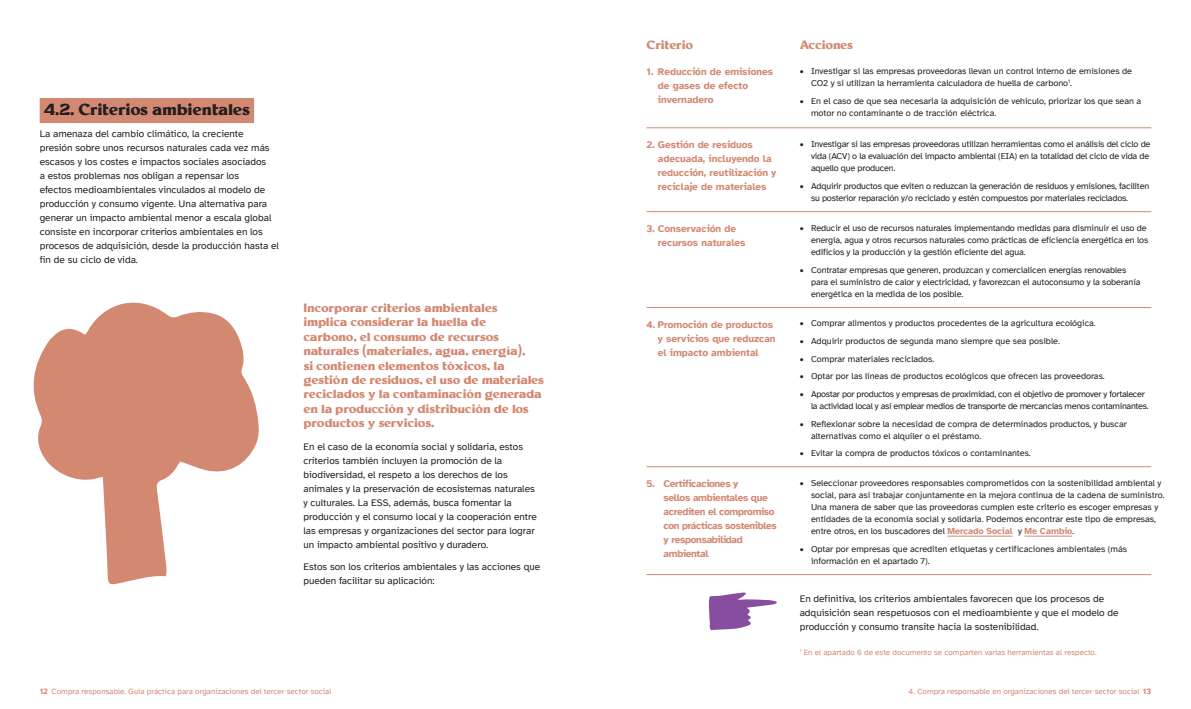
<style>
.page{position:relative;width:1191px;height:709px;background:#fff}
.page>*{position:absolute;margin:0;border:0;box-sizing:border-box;transform-origin:0 0}
.t1{font:16px "Millik";letter-spacing:-.015em;color:#231f20}
.t2{font:12px/14.4px "Millik";letter-spacing:-.025em;color:#d38872}
.t3{font:10px/14px "Atkinson Hyperlegible";color:#231f20}
.t4{font:700 10px/14px "Atkinson Hyperlegible";color:#d38872}
.t5{font:700 10px/14px "Atkinson Hyperlegible";letter-spacing:-.03em;color:#d38872}
.t6{font:9px/12px "Atkinson Hyperlegible";color:#231f20}
.t7{font:9px/12px "Atkinson Hyperlegible";letter-spacing:-.02em;color:#231f20}
.t8{font:9px/12px "Atkinson Hyperlegible";letter-spacing:-.03em;color:#231f20}
.t9{font:8px "Atkinson Hyperlegible";color:#d38872}
.s1{font-weight:700;color:#d38872}
.s2{font-weight:700}
</style>
<div class="page">
<svg style="left:709px;top:592px;width:68px;height:38px"></svg>
<svg style="left:33px;top:302px;width:226px;height:283px;fill:#d38872"></svg>
<div style="left:40px;top:98px;width:214px;height:25px;background:#d38872"></div>
<hr style="left:646px;top:127px;width:505px;height:1px;background:#d38872">
<hr style="left:646px;top:211px;width:505px;height:1px;background:#d38872">
<hr style="left:646px;top:307px;width:505px;height:1px;background:#d38872">
<hr style="left:646px;top:466px;width:505px;height:1px;background:#d38872">
<hr style="left:646px;top:574px;width:505px;height:1px;background:#d38872">
<hr style="left:947px;top:535px;width:65px;height:1px;background:#d38872">
<hr style="left:1024px;top:535px;width:48px;height:1px;background:#d38872">
<p class="t1" style="left:44px;top:100px;width:208px">4.2. Criterios ambientales</p>
<p class="t3" style="left:40px;top:127px;width:241px">La amenaza del cambio climático, la creciente presión sobre unos recursos naturales cada vez más escasos y los costes e impactos sociales asociados<br>a estos problemas nos obligan a repensar los<br>efectos medioambientales vinculados al modelo de producción y consumo vigente. Una alternativa para generar un impacto ambiental menor a escala global consiste en incorporar criterios ambientales en los procesos de adquisición, desde la producción hasta el fin de su ciclo de vida.</p>
<p class="t2" style="left:303px;top:301px;width:242px">Incorporar criterios ambientales implica considerar la huella de<br>carbono, el consumo de recursos naturales (materiales, agua, energía),<br>si contienen elementos tóxicos, la gestión de residuos, el uso de materiales reciclados y la contaminación generada en la producción y distribución de los productos y servicios.</p>
<p class="t3" style="left:303px;top:439px;width:235px">En el caso de la economía social y solidaria, estos criterios también incluyen la promoción de la biodiversidad, el respeto a los derechos de los animales y la preservación de ecosistemas naturales y culturales. La ESS, además, busca fomentar la producción y el consumo local y la cooperación entre las empresas y organizaciones del sector para lograr un impacto ambiental positivo y duradero.</p>
<p class="t3" style="left:303px;top:560px;width:238px">Estos son los criterios ambientales y las acciones que pueden facilitar su aplicación:</p>
<p class="t2" style="left:646px;top:38px;width:48px">Criterio</p>
<p class="t2" style="left:799px;top:38px;width:55px">Acciones</p>
<p class="t4" style="left:646px;top:65px;width:128px">1. Reducción de emisiones</p>
<p class="t6" style="left:811px;top:65px;width:322px;text-indent:-11px">• Investigar si las empresas proveedoras llevan un control interno de emisiones de<br>CO2 y si utilizan la herramienta calculadora de huella de carbono<sup>1</sup>.</p>
<p class="t6" style="left:811px;top:95px;width:332px;text-indent:-11px">• En el caso de que sea necesaria la adquisición de vehículo, priorizar los que sean a motor no contaminante o de tracción eléctrica.</p>
<p class="t7" style="left:811px;top:138px;width:341px;text-indent:-11px">• Investigar si las empresas proveedoras utilizan herramientas como el análisis del ciclo de vida (ACV) o la evaluación del impacto ambiental (EIA) en la totalidad del ciclo de vida de aquello que producen.</p>
<p class="t7" style="left:811px;top:180px;width:340px;text-indent:-11px">• Adquirir productos que eviten o reduzcan la generación de residuos y emisiones, faciliten su posterior reparación y/o reciclado y estén compuestos por materiales reciclados.</p>
<p class="t6" style="left:811px;top:222px;width:339px;text-indent:-11px">• Reducir el uso de recursos naturales implementando medidas para disminuir el uso de energía, agua y otros recursos naturales como prácticas de eficiencia energética en los edificios y la producción y la gestión eficiente del agua.</p>
<p class="t6" style="left:811px;top:264px;width:331px;text-indent:-11px">• Contratar empresas que generen, produzcan y comercialicen energías renovables para el suministro de calor y electricidad, y favorezcan el autoconsumo y la soberanía energética en la medida de los posible.</p>
<p class="t6" style="left:799px;top:317px;width:297px">• Comprar alimentos y productos procedentes de la agricultura ecológica.</p>
<p class="t6" style="left:799px;top:335px;width:262px">• Adquirir productos de segunda mano siempre que sea posible.</p>
<p class="t6" style="left:799px;top:353px;width:136px">• Comprar materiales reciclados.</p>
<p class="t6" style="left:799px;top:370px;width:307px">• Optar por las líneas de productos ecológicos que ofrecen las proveedoras.</p>
<p class="t8" style="left:811px;top:388px;width:339px;text-indent:-11px">• Apostar por productos y empresas de proximidad, con el objetivo de promover y fortalecer la actividad local y así emplear medios de transporte de mercancías menos contaminantes.</p>
<p class="t6" style="left:811px;top:418px;width:317px;text-indent:-11px">• Reflexionar sobre la necesidad de compra de determinados productos, y buscar alternativas como el alquiler o el préstamo.</p>
<p class="t6" style="left:799px;top:447px;width:232px">• Evitar la compra de productos tóxicos o contaminantes.</p>
<p class="t4" style="left:658px;top:79px;width:92px">de gases de efecto invernadero</p>
<p class="t4" style="left:646px;top:138px;width:108px">2. Gestión de residuos</p>
<p class="t4" style="left:658px;top:152px;width:120px">adecuada, incluyendo la reducción, reutilización y reciclaje de materiales</p>
<p class="t4" style="left:646px;top:221px;width:91px">3. Conservación de</p>
<p class="t4" style="left:658px;top:235px;width:89px">recursos naturales</p>
<p class="t4" style="left:646px;top:317px;width:128px">4. Promoción de productos</p>
<p class="t4" style="left:658px;top:331px;width:119px">y servicios que reduzcan el impacto ambiental</p>
<p class="t4" style="left:646px;top:476px;width:10px">5.</p>
<p class="t5" style="left:663px;top:476px;width:115px">Certificaciones y<br>sellos ambientales que acrediten el compromiso con prácticas sostenibles y responsabilidad ambiental</p>
<p class="t6" style="left:811px;top:477px;width:355px;text-indent:-11px">• Seleccionar proveedores responsables comprometidos con la sostenibilidad ambiental y social, para así trabajar conjuntamente en la mejora continua de la cadena de suministro.<br>Una manera de saber que las proveedoras cumplen este criterio es escoger empresas y entidades de la economía social y solidaria. Podemos encontrar este tipo de empresas, entre otros, en los buscadores del <span class="s1">Mercado Social</span> y <span class="s1">Me Cambio</span>.</p>
<p class="t6" style="left:811px;top:543px;width:317px;text-indent:-11px">• Optar por empresas que acrediten etiquetas y certificaciones ambientales (más información en el apartado 7).</p>
<p class="t3" style="left:799px;top:591px;width:320px">En definitiva, los criterios ambientales favorecen que los procesos de adquisición sean respetuosos con el medioambiente y que el modelo de producción y consumo transite hacia la sostenibilidad.</p>
<p class="t9" style="left:799px;top:648px;width:298px"><sup>1</sup> En el apartado 6 de este documento se comparten varias herramientas al respecto.</p>
<p class="t9" style="left:40px;top:686px;width:293px"><span class="s2">12</span> Compra responsable. Guía práctica para organizaciones del tercer sector social</p>
<p class="t9" style="left:908px;top:686px;width:244px">4. Compra responsable en organizaciones del tercer sector social <span class="s2">13</span></p>
</div>
